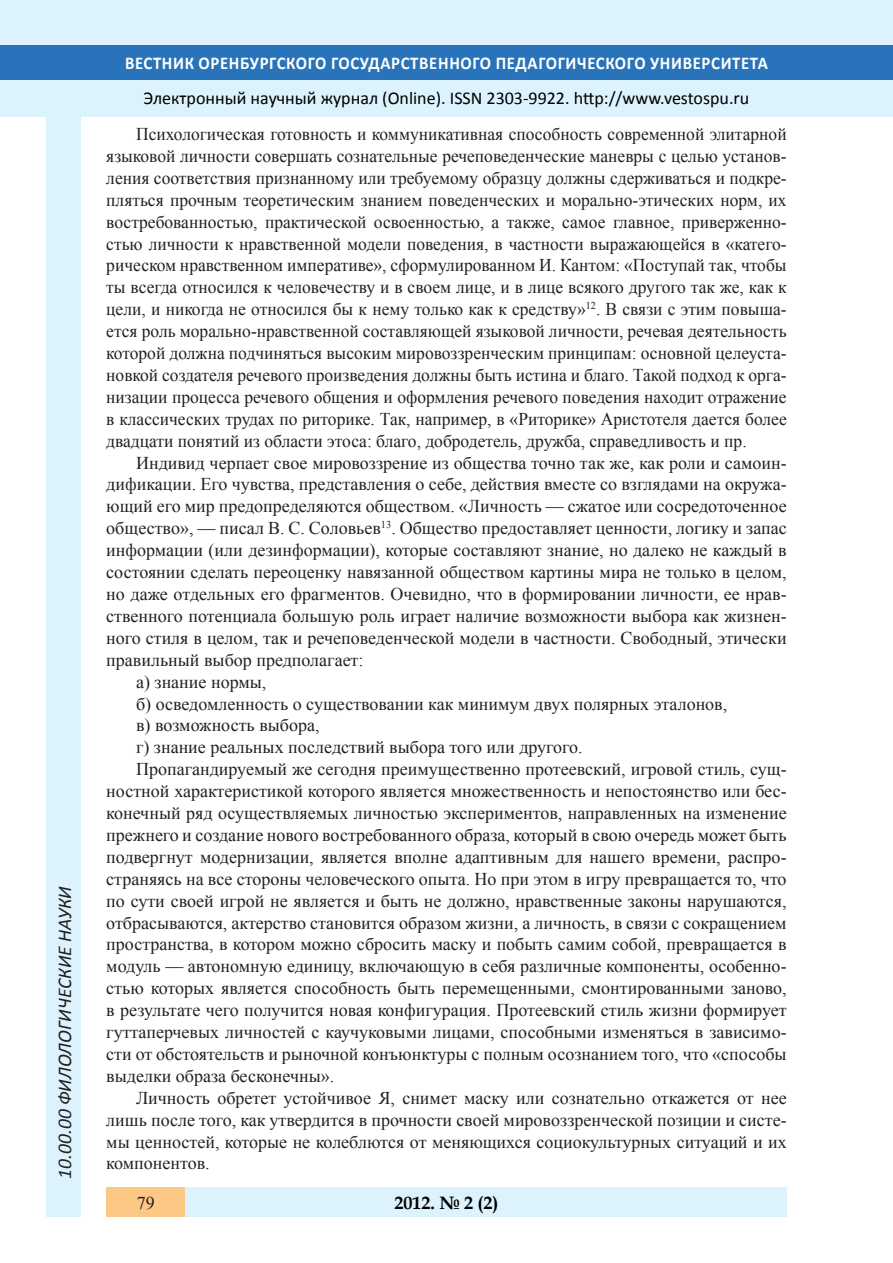
<style>
.page{position:relative;width:893px;height:1263px;background:#fff}
.page>*{position:absolute;margin:0;border:0;box-sizing:border-box;transform-origin:0 0}
.t1{font:italic 19.5px "Calibri";color:#231f20}
.Стиль2{font:18px/21.9px "Times New Roman";color:#231f20;text-align:justify}
.t2{font:18px "Calibri";color:#000}
.t3{font:700 18px "Calibri";letter-spacing:.04em;color:#fff;scale:.93 1}
.t4{font:700 18px "Book Antiqua";color:#000}
</style>
<div class="page">
<div style="left:0;top:0;width:893px;height:116px;background:#dcf2fc"></div>
<div style="left:0;top:45px;width:893px;height:34px;background:#2873ba"></div>
<div style="left:47px;top:116px;width:34px;height:1101px;background:#dcf2fc"></div>
<div style="left:106px;top:1188px;width:681px;height:29px;background:#dcf2fc"></div>
<div style="left:106px;top:1188px;width:79px;height:29px;background:#fdc784"></div>
<p class="t1" style="left:51px;top:1179px;width:294px;rotate:-90deg">10.00.00 ФИЛОЛОГИЧЕСКИЕ НАУКИ</p>
<p class="t3" style="left:125px;top:51px;width:693px">ВЕСТНИК ОРЕНБУРГСКОГО ГОСУДАРСТВЕННОГО ПЕДАГОГИЧЕСКОГО УНИВЕРСИТЕТА</p>
<p class="t2" style="left:144px;top:86px;width:607px">Электронный научный журнал (Online). ISSN 2303-9922. http://www.vestospu.ru</p>
<p class="Стиль2" style="left:106px;top:123px;width:682px;text-indent:30px">Психологическая готовность и коммуникативная способность современной элитарной языковой личности совершать сознательные речеповеденческие маневры с целью установ&shy;ления соответствия признанному или требуемому образцу должны сдерживаться и подкре&shy;пляться прочным теоретическим знанием поведенческих и морально-этических норм, их востребованностью, практической освоенностью, а также, самое главное, приверженно&shy;стью личности к нравственной модели поведения, в частности выражающейся в «катего&shy;рическом нравственном императиве», сформулированном И. Кантом: «Поступай так, чтобы ты всегда относился к человечеству и в своем лице, и в лице всякого другого так же, как к цели, и никогда не относился бы к нему только как к средству»<sup>12</sup>. В связи с этим повыша&shy;ется роль морально-нравственной составляющей языковой личности, речевая деятельность которой должна подчиняться высоким мировоззренческим принципам: основной целеуста&shy;новкой создателя речевого произведения должны быть истина и благо. Такой подход к орга&shy;низации процесса речевого общения и оформления речевого поведения находит отражение в классических трудах по риторике. Так, например, в «Риторике» Аристотеля дается более двадцати понятий из области этоса: благо, добродетель, дружба, справедливость и пр.</p>
<p class="Стиль2" style="left:106px;top:451px;width:682px;text-indent:30px">Индивид черпает свое мировоззрение из общества точно так же, как роли и самоин&shy;дификации. Его чувства, представления о себе, действия вместе со взглядами на окружа&shy;ющий его мир предопределяются обществом. «Личность — сжатое или сосредоточенное общество», — писал В. С. Соловьев<sup>13</sup>. Общество предоставляет ценности, логику и запас информации (или дезинформации), которые составляют знание, но далеко не каждый в состоянии сделать переоценку навязанной обществом картины мира не только в целом, но даже отдельных его фрагментов. Очевидно, что в формировании личности, ее нрав&shy;ственного потенциала большую роль играет наличие возможности выбора как жизнен&shy;ного стиля в целом, так и речеповеденческой модели в частности. Свободный, этически правильный выбор предполагает:</p>
<p class="Стиль2" style="left:136px;top:670px;width:132px">а) знание нормы,</p>
<p class="Стиль2" style="left:136px;top:692px;width:593px">б) осведомленность о существовании как минимум двух полярных эталонов,</p>
<p class="Стиль2" style="left:136px;top:714px;width:185px">в) возможность выбора,</p>
<p class="Стиль2" style="left:136px;top:736px;width:448px">г) знание реальных последствий выбора того или другого.</p>
<p class="Стиль2" style="left:106px;top:758px;width:682px;text-indent:30px">Пропагандируемый же сегодня преимущественно протеевский, игровой стиль, сущ&shy;ностной характеристикой которого является множественность и непостоянство или бес&shy;конечный ряд осуществляемых личностью экспериментов, направленных на изменение прежнего и создание нового востребованного образа, который в свою очередь может быть подвергнут модернизации, является вполне адаптивным для нашего времени, распро&shy;страняясь на все стороны человеческого опыта. Но при этом в игру превращается то, что по сути своей игрой не является и быть не должно, нравственные законы нарушаются, отбрасываются, актерство становится образом жизни, а личность, в связи с сокращением пространства, в котором можно сбросить маску и побыть самим собой, превращается в модуль — автономную единицу, включающую в себя различные компоненты, особенно&shy;стью которых является способность быть перемещенными, смонтированными заново, в результате чего получится новая конфигурация. Протеевский стиль жизни формирует гуттаперчевых личностей с каучуковыми лицами, способными изменяться в зависимо&shy;сти от обстоятельств и рыночной конъюнктуры с полным осознанием того, что «способы выделки образа бесконечны».</p>
<p class="Стиль2" style="left:106px;top:1086px;width:682px;text-indent:30px">Личность обретет устойчивое Я, снимет маску или сознательно откажется от нее лишь после того, как утвердится в прочности своей мировоззренческой позиции и систе&shy;мы ценностей, которые не колеблются от меняющихся социокультурных ситуаций и их компонентов.</p>
<p class="Стиль2" style="left:137px;top:1191px;width:19px">79</p>
<p class="t4" style="left:394px;top:1190px;width:106px">2012. № 2 (2)</p>
</div>
